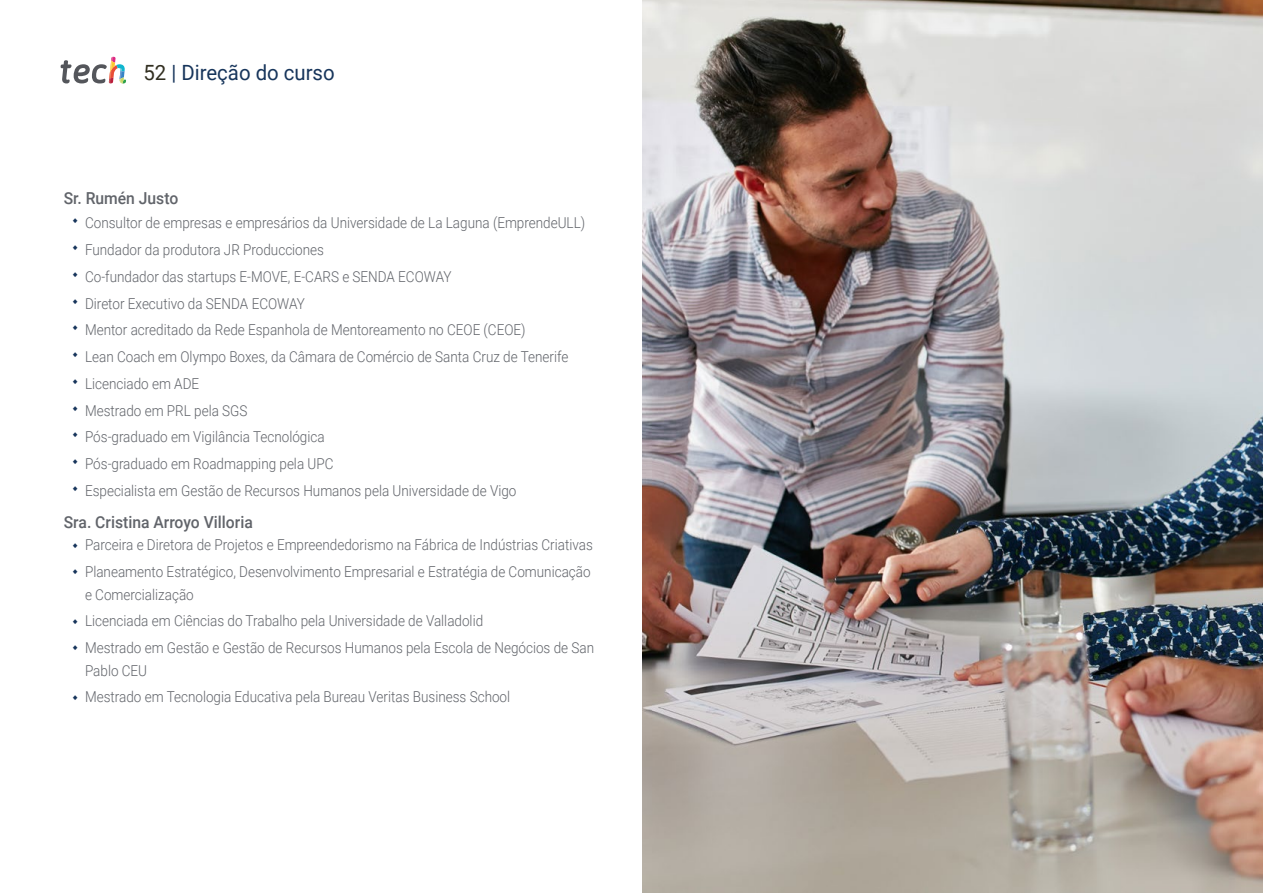
<style>
.page{position:relative;width:1263px;height:893px;background:#fff}
.page>*{position:absolute;margin:0;border:0;box-sizing:border-box;transform-origin:0 0}
.t1{font:21px "Roboto";color:#17355b}
.t2{font:500 16.5px "Roboto";color:#61646a;scale:.95 1}
.t3{font:300 15px/26.7px "Roboto";color:#61646a;scale:.9 1}
.s1{color:#312e20}
</style>
<div class="page">
<img style="left:642px;top:0;width:621px;height:893px">
<svg style="left:61px;top:57px;width:65px;height:27px"></svg>
<h1 class="t1" style="left:144px;top:57px;width:193px"><span class="s1">52</span> | Direção do curso</h1>
<p class="t2" style="left:64px;top:186px;width:122px">Sr. Rumén Justo</p>
<p class="t3" style="left:85px;top:209px;width:557px">Consultor de empresas e empresários da Universidade de La Laguna (EmprendeULL)<br>Fundador da produtora JR Producciones<br>Co-fundador das startups E-MOVE, E-CARS e SENDA ECOWAY<br>Diretor Executivo da SENDA ECOWAY<br>Mentor acreditado da Rede Espanhola de Mentoreamento no CEOE (CEOE)<br>Lean Coach em Olympo Boxes, da Câmara de Comércio de Santa Cruz de Tenerife Licenciado em ADE<br>Mestrado em PRL pela SGS<br>Pós-graduado em Vigilância Tecnológica<br>Pós-graduado em Roadmapping pela UPC<br>Especialista em Gestão de Recursos Humanos pela Universidade de Vigo</p>
<p class="t2" style="left:64px;top:510px;width:200px">Sra. Cristina Arroyo Villoria</p>
<p class="t3" style="left:85px;top:531px;width:566px">Parceira e Diretora de Projetos e Empreendedorismo na Fábrica de Indústrias Criativas<br>Planeamento Estratégico, Desenvolvimento Empresarial e Estratégia de Comunicação</p>
<p class="t3" style="left:85px;top:580px;width:567px">e Comercialização<br>Licenciada em Ciências do Trabalho pela Universidade de Valladolid<br>Mestrado em Gestão e Gestão de Recursos Humanos pela Escola de Negócios de San</p>
<p class="t3" style="left:85px;top:656px;width:474px">Pablo CEU<br>Mestrado em Tecnologia Educativa pela Bureau Veritas Business School</p>
</div>
